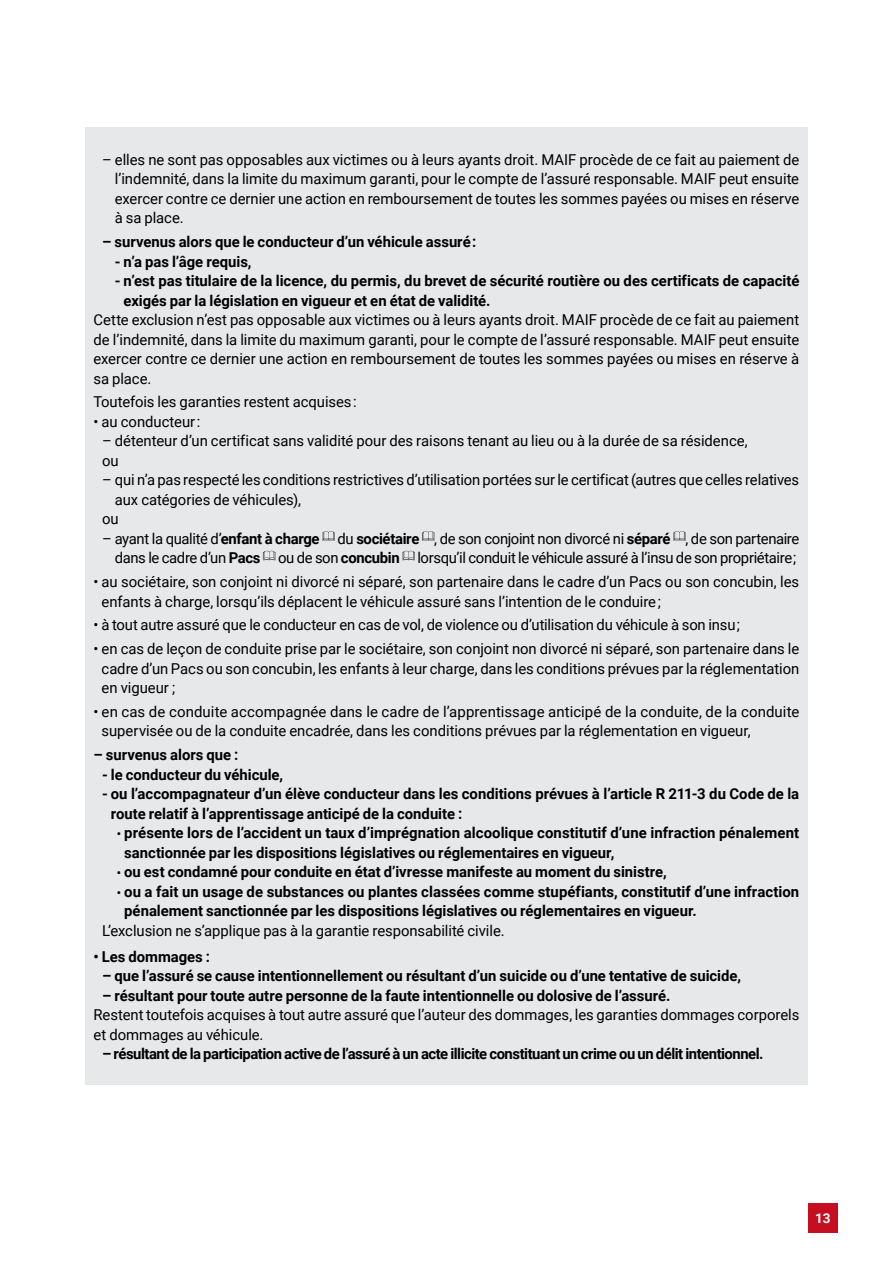
<style>
.page{position:relative;width:893px;height:1263px;background:#fff}
.page>*{position:absolute;margin:0;border:0;box-sizing:border-box;transform-origin:0 0}
.t1{font:15px/19.5px "Roboto";letter-spacing:-.005em;color:#000}
.t2{font:700 15px/19.5px "Roboto";color:#000}
.t3{font:15px/19.5px "Roboto";letter-spacing:-.025em;color:#000;text-align:right}
.t4{font:700 15px "Roboto";letter-spacing:-.03em;color:#000}
.t5{font:700 13.5px "Roboto";color:#fff}
.s1{font-weight:700}
.s2{font-size:12px}
</style>
<div class="page">
<div style="left:808px;top:1203px;width:30px;height:30px;background:#c50e1f"></div>
<div style="left:85px;top:128px;width:723px;height:957px;background:#e7e8e9"></div>
<svg style="left:322px;top:531px;width:13px;height:10px"></svg>
<svg style="left:422px;top:531px;width:13px;height:10px"></svg>
<svg style="left:673px;top:531px;width:13px;height:10px"></svg>
<svg style="left:263px;top:551px;width:12px;height:9px"></svg>
<svg style="left:402px;top:551px;width:13px;height:9px"></svg>
<p class="t1" style="left:115px;top:149px;width:686px;text-align:justify;text-indent:-13px">– elles ne sont pas opposables aux victimes ou à leurs ayants droit. MAIF procède de ce fait au paiement de l’indemnité, dans la limite du maximum garanti, pour le compte de l’assuré responsable. MAIF peut ensuite exercer contre ce dernier une action en remboursement de toutes les sommes payées ou mises en réserve à sa place.</p>
<p class="t2" style="left:102px;top:231px;width:376px">– survenus alors que le conducteur d’un véhicule assuré :</p>
<p class="t2" style="left:115px;top:251px;width:138px">- n’a pas l’âge requis,</p>
<p class="t2" style="left:124px;top:270px;width:677px;text-indent:-9px">- n’est pas titulaire de la licence, du permis, du brevet de sécurité routière ou des certificats de capacité exigés par la législation en vigueur et en état de validité.</p>
<p class="t1" style="left:94px;top:309px;width:707px;text-align:justify">Cette exclusion n’est pas opposable aux victimes ou à leurs ayants droit. MAIF procède de ce fait au paiement de l’indemnité, dans la limite du maximum garanti, pour le compte de l’assuré responsable. MAIF peut ensuite exercer contre ce dernier une action en remboursement de toutes les sommes payées ou mises en réserve à sa place.</p>
<p class="t1" style="left:94px;top:392px;width:265px">Toutefois les garanties restent acquises :</p>
<p class="t1" style="left:94px;top:411px;width:108px">• au conducteur :</p>
<p class="t1" style="left:102px;top:431px;width:647px">– détenteur d’un certificat sans validité pour des raisons tenant au lieu ou à la durée de sa résidence, ou</p>
<p class="t1" style="left:102px;top:470px;width:699px">– qui n’a pas respecté les conditions restrictives d’utilisation portées sur le certificat (autres que celles relatives</p>
<p class="t1" style="left:115px;top:489px;width:188px">aux catégories de véhicules),</p>
<p class="t1" style="left:102px;top:509px;width:18px">ou</p>
<p class="t3" style="left:102px;top:528px;width:699px">– ayant la qualité d’<span class="s1">enfant à charge</span> du <span class="s1">sociétaire</span> , de son conjoint non divorcé ni <span class="s1">séparé</span> , de son partenaire dans le cadre d’un <span class="s1">Pacs</span> ou de son <span class="s1">concubin</span> lorsqu’il conduit le véhicule assuré à l’insu de son propriétaire ;</p>
<p class="t1" style="left:102px;top:571px;width:699px;text-indent:-8px">• au sociétaire, son conjoint ni divorcé ni séparé, son partenaire dans le cadre d’un Pacs ou son concubin, les enfants à charge, lorsqu’ils déplacent le véhicule assuré sans l’intention de le conduire ;</p>
<p class="t1" style="left:94px;top:615px;width:648px">• à tout autre assuré que le conducteur en cas de vol, de violence ou d’utilisation du véhicule à son insu ;</p>
<p class="t1" style="left:102px;top:638px;width:699px;text-align:justify;text-indent:-8px">• en cas de leçon de conduite prise par le sociétaire, son conjoint non divorcé ni séparé, son partenaire dans le cadre d’un Pacs ou son concubin, les enfants à leur charge, dans les conditions prévues par la réglementation en vigueur ;</p>
<p class="t1" style="left:102px;top:701px;width:699px;text-indent:-8px">• en cas de conduite accompagnée dans le cadre de l’apprentissage anticipé de la conduite, de la conduite supervisée ou de la conduite encadrée, dans les conditions prévues par la réglementation en vigueur,</p>
<p class="t2" style="left:94px;top:744px;width:146px">– survenus alors que :</p>
<p class="t2" style="left:102px;top:764px;width:183px">- le conducteur du véhicule,</p>
<p class="t2" style="left:111px;top:783px;width:690px;text-indent:-9px">- ou l’accompagnateur d’un élève conducteur dans les conditions prévues à l’article R 211-3 du Code de la route relatif à l’apprentissage anticipé de la conduite :</p>
<p class="t2" style="left:124px;top:822px;width:676px;text-indent:-7px"><span class="s2">•</span> présente lors de l’accident un taux d’imprégnation alcoolique constitutif d’une infraction pénalement sanctionnée par les dispositions législatives ou réglementaires en vigueur,</p>
<p class="t2" style="left:117px;top:861px;width:551px"><span class="s2">•</span> ou est condamné pour conduite en état d’ivresse manifeste au moment du sinistre,</p>
<p class="t2" style="left:124px;top:881px;width:676px;text-indent:-7px"><span class="s2">•</span> ou a fait un usage de substances ou plantes classées comme stupéfiants, constitutif d’une infraction pénalement sanctionnée par les dispositions législatives ou réglementaires en vigueur.</p>
<p class="t1" style="left:102px;top:920px;width:404px">L’exclusion ne s’applique pas à la garantie responsabilité civile.</p>
<p class="t2" style="left:94px;top:946px;width:118px">• Les dommages :</p>
<p class="t2" style="left:102px;top:965px;width:640px">– que l’assuré se cause intentionnellement ou résultant d’un suicide ou d’une tentative de suicide,</p>
<p class="t2" style="left:102px;top:985px;width:570px">– résultant pour toute autre personne de la faute intentionnelle ou dolosive de l’assuré.</p>
<p class="t1" style="left:94px;top:1004px;width:707px">Restent toutefois acquises à tout autre assuré que l’auteur des dommages, les garanties dommages corporels et dommages au véhicule.</p>
<p class="t4" style="left:102px;top:1043px;width:663px">– résultant de la participation active de l’assuré à un acte illicite constituant un crime ou un délit intentionnel.</p>
<p class="t5" style="left:815px;top:1209px;width:17px">13</p>
</div>
